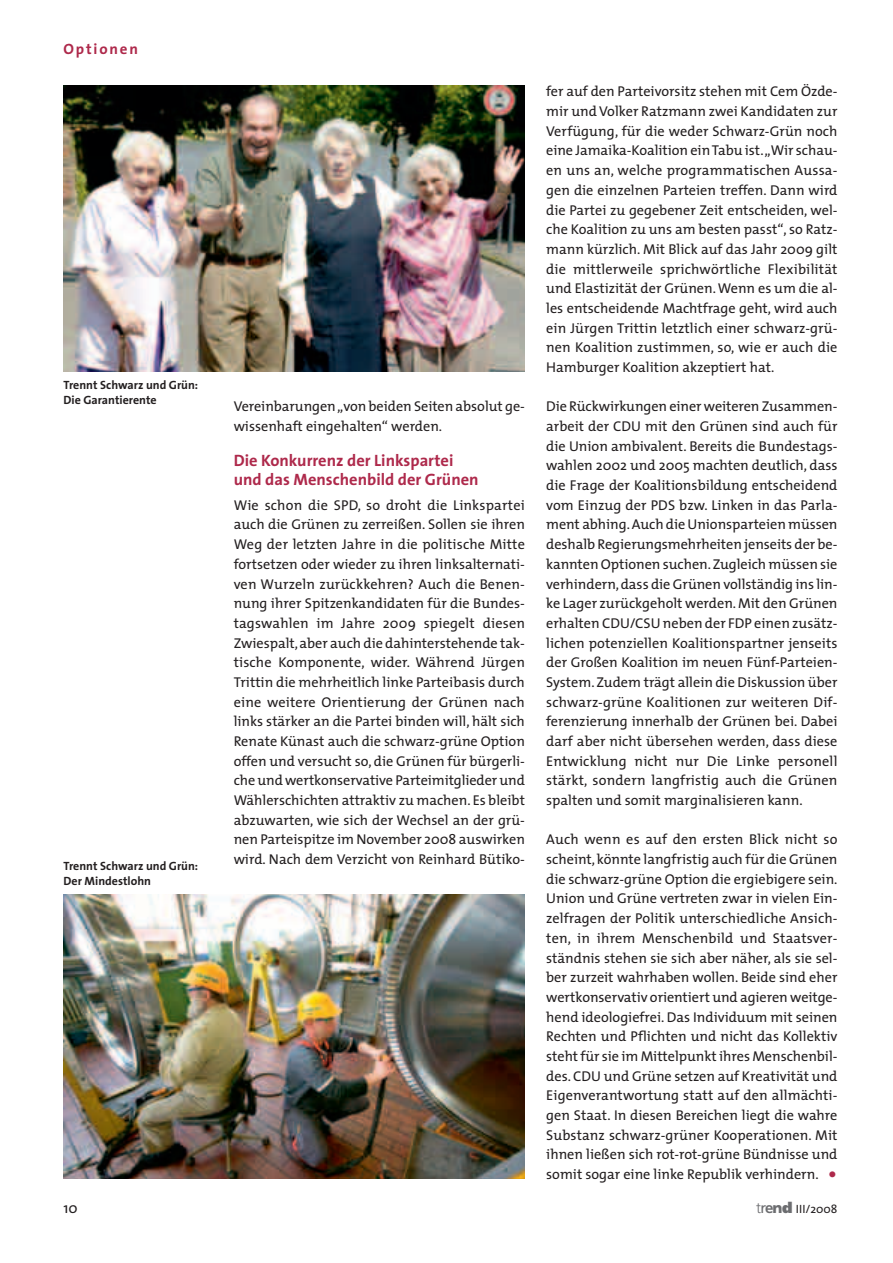
<style>
.page{position:relative;width:893px;height:1263px;background:#fff}
.page>*{position:absolute;margin:0;border:0;box-sizing:border-box;transform-origin:0 0}
.t1{font:700 16.5px/19.5px "The Sans";color:#ae294b}
.t2{font:700 15px "The Sans";letter-spacing:.12em;color:#ae294b}
.t3{font:15px "The Sans";color:#231f20}
.t4{font:14.25px/19.6px "The Mix";color:#231f20;text-align:justify}
.t5{font:700 12px/15px "The Sans";color:#231f20}
.t6{font:12px "The Sans";color:#231f20}
.s1{font-family:"European Pi Three";font-size:15px;color:#ae294b}
.s2{font-family:"Frutiger";font-weight:300;font-size:15px;color:#6c6d70}
.s3{font-family:"Frutiger";font-size:15px;color:#6c6d70}
.s4{font-family:"Frutiger";font-weight:700;font-size:15px;color:#6c6d70}
.s5{font-family:"Frutiger";font-weight:900;font-size:15px;color:#6c6d70}
</style>
<div class="page">
<img style="left:64px;top:86px;width:461px;height:286px">
<img style="left:64px;top:894px;width:461px;height:285px">
<p class="t2" style="left:64px;top:42px;width:76px">Optionen</p>
<p class="t5" style="left:64px;top:378px;width:136px">Trennt Schwarz und Grün:<br>Die Garantierente</p>
<p class="t5" style="left:64px;top:859px;width:136px">Trennt Schwarz und Grün:<br>Der Mindestlohn</p>
<p class="t4" style="left:234px;top:397px;width:293px">Vereinbarungen „von beiden Seiten absolut ge&shy;wissenhaft eingehalten“ werden.</p>
<p class="t1" style="left:234px;top:451px;width:247px">Die Konkurrenz der Linkspartei und das Menschenbild der Grünen</p>
<p class="t4" style="left:234px;top:496px;width:293px">Wie schon die SPD, so droht die Linkspartei auch die Grünen zu zerreißen. Sollen sie ihren Weg der letzten Jahre in die politische Mitte fortsetzen oder wieder zu ihren linksalternati&shy;ven Wurzeln zurückkehren? Auch die Benen&shy;nung ihrer Spitzenkandidaten für die Bundes&shy;tagswahlen im Jahre 2009 spiegelt diesen Zwiespalt, aber auch die dahinterstehende tak&shy;tische Komponente, wider. Während Jürgen Trittin die mehrheitlich linke Parteibasis durch eine weitere Orientierung der Grünen nach links stärker an die Partei binden will, hält sich Renate Künast auch die schwarz-grüne Option offen und versucht so, die Grünen für bürgerli&shy;che und wertkonservative Parteimitglieder und Wählerschichten attraktiv zu machen. Es bleibt abzuwarten, wie sich der Wechsel an der grü&shy;nen Parteispitze im November 2008 auswirken wird. Nach dem Verzicht von Reinhard Bütiko-</p>
<p class="t4" style="left:546px;top:82px;width:293px">fer auf den Parteivorsitz stehen mit Cem Özde&shy;mir und Volker Ratzmann zwei Kandidaten zur Verfügung, für die weder Schwarz-Grün noch eine Jamaika-Koalition ein Tabu ist.„Wir schau&shy;en uns an, welche programmatischen Aussa&shy;gen die einzelnen Parteien treffen. Dann wird die Partei zu gegebener Zeit entscheiden, wel&shy;che Koalition zu uns am besten passt“, so Ratz&shy;mann kürzlich. Mit Blick auf das Jahr 2009 gilt die mittlerweile sprichwörtliche Flexibilität und Elastizität der Grünen. Wenn es um die al&shy;les entscheidende Machtfrage geht, wird auch ein Jürgen Trittin letztlich einer schwarz-grü&shy;nen Koalition zustimmen, so, wie er auch die Hamburger Koalition akzeptiert hat.</p>
<p class="t4" style="left:546px;top:397px;width:293px">Die Rückwirkungen einer weiteren Zusammen&shy;arbeit der CDU mit den Grünen sind auch für die Union ambivalent. Bereits die Bundestags&shy;wahlen 2002 und 2005 machten deutlich, dass die Frage der Koalitionsbildung entscheidend vom Einzug der PDS bzw. Linken in das Parla&shy;ment abhing. Auch die Unionsparteien müssen deshalb Regierungsmehrheiten jenseits der be&shy;kannten Optionen suchen. Zugleich müssen sie verhindern, dass die Grünen vollständig ins lin&shy;ke Lager zurückgeholt werden. Mit den Grünen erhalten CDU/CSU neben der FDP einen zusätz&shy;lichen potenziellen Koalitionspartner jenseits der Großen Koalition im neuen Fünf-Parteien-System. Zudem trägt allein die Diskussion über schwarz-grüne Koalitionen zur weiteren Dif&shy;ferenzierung innerhalb der Grünen bei. Dabei darf aber nicht übersehen werden, dass diese Entwicklung nicht nur Die Linke personell stärkt, sondern langfristig auch die Grünen spalten und somit marginalisieren kann.</p>
<p class="t4" style="left:546px;top:830px;width:293px">Auch wenn es auf den ersten Blick nicht so scheint, könnte langfristig auch für die Grünen die schwarz-grüne Option die ergiebigere sein.<br>Union und Grüne vertreten zwar in vielen Ein&shy;zelfragen der Politik unterschiedliche Ansich&shy;ten, in ihrem Menschenbild und Staatsver&shy;ständnis stehen sie sich aber näher, als sie sel&shy;ber zurzeit wahrhaben wollen. Beide sind eher wertkonservativ orientiert und agieren weitge&shy;hend ideologiefrei. Das Individuum mit seinen Rechten und Pflichten und nicht das Kollektiv steht für sie im Mittelpunkt ihres Menschenbil&shy;des. CDU und Grüne setzen auf Kreativität und Eigenverantwortung statt auf den allmächti&shy;gen Staat. In diesen Bereichen liegt die wahre Substanz schwarz-grüner Kooperationen. Mit ihnen ließen sich rot-rot-grüne Bündnisse und somit sogar eine linke Republik verhindern. <span class="s1">-</span></p>
<p class="t3" style="left:64px;top:1201px;width:16px">10</p>
<p class="t6" style="left:756px;top:1204px;width:83px"><span class="s2">t</span><span class="s3">r</span><span class="s4">e</span><span class="s5">n</span><span class="s5">d</span> III/2008</p>
</div>
